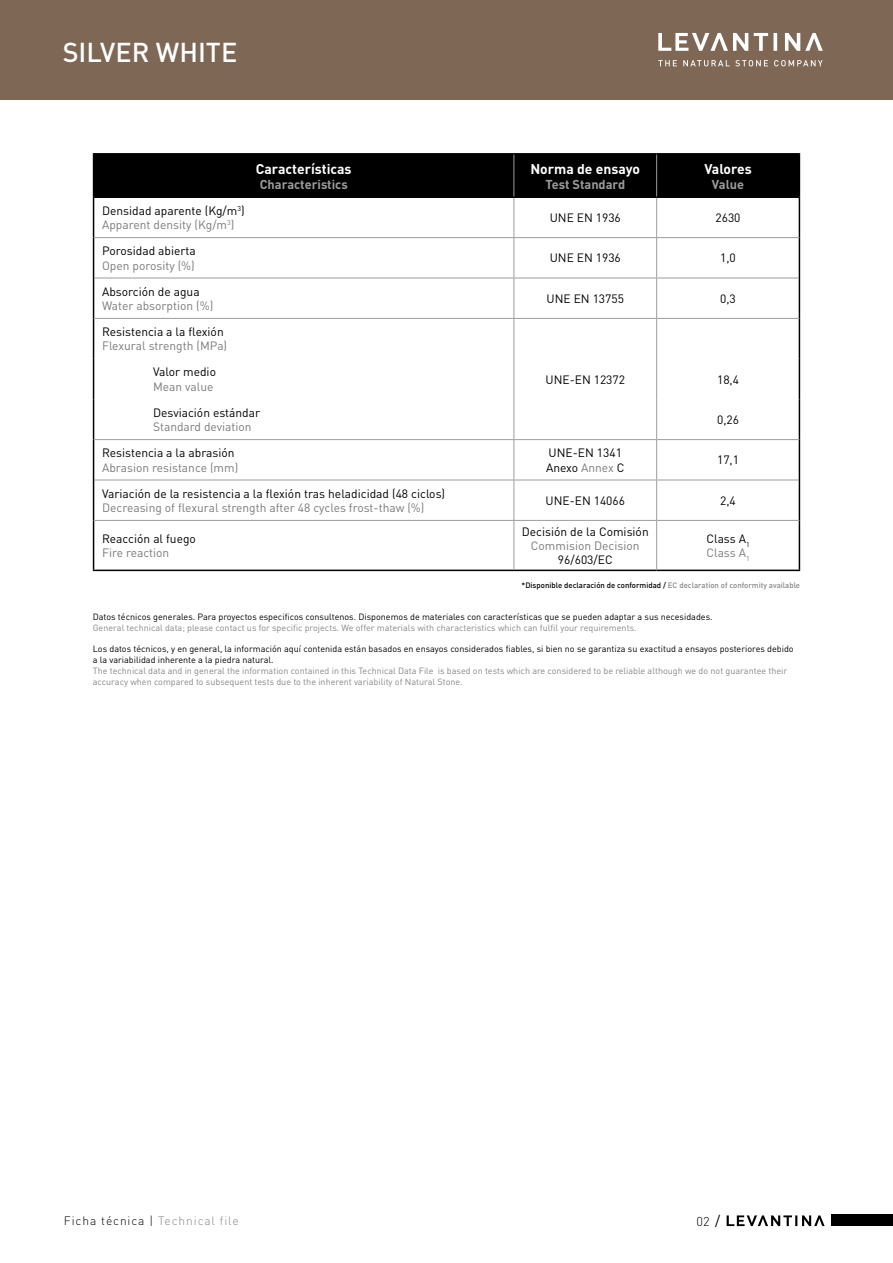
<style>
.page{position:relative;width:893px;height:1263px;background:#fff}
.page>*{position:absolute;margin:0;border:0;box-sizing:border-box;transform-origin:0 0}
.t1{font:500 27px "DIN";color:#fff}
.t2{font:700 13.95px "DIN";color:#fff}
.t3{font:700 12.75px "DIN";color:#9c9d9d}
.t4{font:300 12.75px "DIN";color:#000}
.t5{font:12px/14.4px "DIN";color:#000}
.t6{font:12px "DIN";color:#7b7b7a}
.t7{font:300 12px "DIN";letter-spacing:.075em;color:#000}
.t8{font:9px/10.8px "DIN";color:#878786}
.t9{font:9px/10.8px "DIN";color:#000}
.t10{font:500 7.8px "DIN";color:#000}
.s1{color:#7b7b7a}
.s2{color:#878786}
.s3{font-family:"DIN Regular Alternate";font-weight:400;font-size:14.25px}
</style>
<div class="page">
<div style="left:0;top:0;width:893px;height:100px;background:#7e6855"></div>
<div style="left:831px;top:1215px;width:62px;height:11px;background:#000"></div>
<svg style="left:727px;top:1215px;width:98px;height:11px"></svg>
<div style="left:94px;top:155px;width:705px;height:41px;background:#000"></div>
<hr style="left:93px;top:198px;width:1px;height:40px;background:#000">
<hr style="left:799px;top:198px;width:1px;height:40px;background:#000">
<hr style="left:93px;top:238px;width:1px;height:40px;background:#000">
<hr style="left:799px;top:238px;width:1px;height:40px;background:#000">
<hr style="left:93px;top:278px;width:1px;height:40px;background:#000">
<hr style="left:799px;top:278px;width:1px;height:40px;background:#000">
<hr style="left:93px;top:318px;width:1px;height:41px;background:#000">
<hr style="left:799px;top:318px;width:1px;height:41px;background:#000">
<hr style="left:93px;top:359px;width:1px;height:40px;background:#000">
<hr style="left:799px;top:359px;width:1px;height:40px;background:#000">
<hr style="left:93px;top:399px;width:1px;height:41px;background:#000">
<hr style="left:799px;top:399px;width:1px;height:41px;background:#000">
<hr style="left:93px;top:440px;width:1px;height:40px;background:#000">
<hr style="left:799px;top:440px;width:1px;height:40px;background:#000">
<hr style="left:93px;top:480px;width:1px;height:40px;background:#000">
<hr style="left:799px;top:480px;width:1px;height:40px;background:#000">
<hr style="left:93px;top:520px;width:1px;height:50px;background:#000">
<hr style="left:799px;top:520px;width:1px;height:50px;background:#000">
<hr style="left:93px;top:570px;width:421px;height:1px;background:#000">
<hr style="left:514px;top:570px;width:143px;height:1px;background:#000">
<hr style="left:657px;top:570px;width:143px;height:1px;background:#000">
<hr style="left:513px;top:198px;width:1px;height:39px;background:#9c9d9d">
<hr style="left:656px;top:198px;width:1px;height:39px;background:#9c9d9d">
<hr style="left:94px;top:237px;width:420px;height:1px;background:#9c9d9d">
<hr style="left:514px;top:237px;width:143px;height:1px;background:#9c9d9d">
<hr style="left:513px;top:238px;width:1px;height:40px;background:#9c9d9d">
<hr style="left:657px;top:237px;width:142px;height:1px;background:#9c9d9d">
<hr style="left:656px;top:238px;width:1px;height:40px;background:#9c9d9d">
<hr style="left:94px;top:278px;width:420px;height:1px;background:#9c9d9d">
<hr style="left:514px;top:278px;width:143px;height:1px;background:#9c9d9d">
<hr style="left:513px;top:278px;width:1px;height:40px;background:#9c9d9d">
<hr style="left:657px;top:278px;width:142px;height:1px;background:#9c9d9d">
<hr style="left:656px;top:278px;width:1px;height:40px;background:#9c9d9d">
<hr style="left:94px;top:318px;width:420px;height:1px;background:#9c9d9d">
<hr style="left:514px;top:318px;width:143px;height:1px;background:#9c9d9d">
<hr style="left:513px;top:319px;width:1px;height:40px;background:#9c9d9d">
<hr style="left:657px;top:318px;width:142px;height:1px;background:#9c9d9d">
<hr style="left:656px;top:319px;width:1px;height:40px;background:#9c9d9d">
<hr style="left:513px;top:359px;width:1px;height:40px;background:#9c9d9d">
<hr style="left:656px;top:359px;width:1px;height:40px;background:#9c9d9d">
<hr style="left:513px;top:399px;width:1px;height:40px;background:#9c9d9d">
<hr style="left:656px;top:399px;width:1px;height:40px;background:#9c9d9d">
<hr style="left:94px;top:439px;width:420px;height:1px;background:#9c9d9d">
<hr style="left:514px;top:439px;width:143px;height:1px;background:#9c9d9d">
<hr style="left:513px;top:440px;width:1px;height:40px;background:#9c9d9d">
<hr style="left:657px;top:439px;width:142px;height:1px;background:#9c9d9d">
<hr style="left:656px;top:440px;width:1px;height:40px;background:#9c9d9d">
<hr style="left:94px;top:480px;width:420px;height:1px;background:#9c9d9d">
<hr style="left:514px;top:480px;width:143px;height:1px;background:#9c9d9d">
<hr style="left:513px;top:480px;width:1px;height:40px;background:#9c9d9d">
<hr style="left:657px;top:480px;width:142px;height:1px;background:#9c9d9d">
<hr style="left:656px;top:480px;width:1px;height:40px;background:#9c9d9d">
<hr style="left:94px;top:520px;width:420px;height:1px;background:#9c9d9d">
<hr style="left:514px;top:520px;width:143px;height:1px;background:#9c9d9d">
<hr style="left:513px;top:521px;width:1px;height:49px;background:#9c9d9d">
<hr style="left:657px;top:520px;width:142px;height:1px;background:#9c9d9d">
<hr style="left:656px;top:521px;width:1px;height:49px;background:#9c9d9d">
<hr style="left:93px;top:153px;width:421px;height:2px;background:#000">
<hr style="left:93px;top:155px;width:1px;height:41px;background:#000">
<hr style="left:657px;top:153px;width:143px;height:2px;background:#000">
<hr style="left:799px;top:155px;width:1px;height:41px;background:#000">
<hr style="left:93px;top:196px;width:421px;height:2px;background:#000">
<hr style="left:657px;top:196px;width:143px;height:2px;background:#000">
<hr style="left:514px;top:153px;width:143px;height:2px;background:#000">
<hr style="left:514px;top:196px;width:143px;height:2px;background:#000">
<hr style="left:513px;top:155px;width:1px;height:41px;background:#9c9d9d">
<hr style="left:656px;top:155px;width:1px;height:41px;background:#9c9d9d">
<svg style="left:658px;top:33px;width:165px;height:33px"></svg>
<h1 class="t1" style="left:63px;top:34px;width:176px">SILVER WHITE</h1>
<p class="t2" style="left:256px;top:159px;width:97px">Características</p>
<p class="t3" style="left:260px;top:176px;width:90px">Characteristics</p>
<p class="t2" style="left:530px;top:159px;width:111px">Norma de ensayo</p>
<p class="t3" style="left:545px;top:176px;width:81px">Test Standard</p>
<p class="t2" style="left:704px;top:159px;width:49px">Valores</p>
<p class="t3" style="left:712px;top:176px;width:34px">Value</p>
<p class="t5" style="left:102px;top:203px;width:144px">Densidad aparente (Kg/m<sup>3</sup>)<br><span class="s1">Apparent density (Kg/m</span><sup>3</sup><span class="s1">)</span></p>
<p class="t5" style="left:550px;top:211px;width:73px">UNE EN 1936</p>
<p class="t5" style="left:715px;top:211px;width:27px">2630</p>
<p class="t5" style="left:102px;top:244px;width:95px">Porosidad abierta</p>
<p class="t6" style="left:102px;top:258px;width:94px">Open porosity (%)</p>
<p class="t5" style="left:550px;top:251px;width:73px">UNE EN 1936</p>
<p class="t5" style="left:720px;top:251px;width:17px">1,0</p>
<p class="t5" style="left:102px;top:284px;width:99px">Absorción de agua</p>
<p class="t6" style="left:102px;top:299px;width:113px">Water absorption (%)</p>
<p class="t5" style="left:102px;top:325px;width:123px">Resistencia a la flexión</p>
<p class="t6" style="left:102px;top:339px;width:127px">Flexural strength (MPa)</p>
<p class="t5" style="left:153px;top:365px;width:64px">Valor medio</p>
<p class="t6" style="left:153px;top:380px;width:62px">Mean value</p>
<p class="t5" style="left:153px;top:405px;width:109px">Desviación estándar</p>
<p class="t6" style="left:153px;top:420px;width:100px">Standard deviation</p>
<p class="t5" style="left:102px;top:446px;width:134px">Resistencia a la abrasión</p>
<p class="t6" style="left:102px;top:460px;width:138px">Abrasion resistance (mm)</p>
<p class="t5" style="left:102px;top:486px;width:345px">Variación de la resistencia a la flexión tras heladicidad (48 ciclos)</p>
<p class="t6" style="left:102px;top:501px;width:324px">Decreasing of flexural strength after 48 cycles frost-thaw (%)</p>
<p class="t5" style="left:102px;top:531px;width:95px">Reacción al fuego</p>
<p class="t6" style="left:102px;top:546px;width:69px">Fire reaction</p>
<p class="t5" style="left:547px;top:291px;width:79px">UNE EN 13755</p>
<p class="t5" style="left:720px;top:291px;width:17px">0,3</p>
<p class="t5" style="left:545px;top:372px;width:81px">UNE-EN 12372</p>
<p class="t5" style="left:717px;top:372px;width:23px">18,4</p>
<p class="t5" style="left:717px;top:413px;width:23px">0,26</p>
<p class="t5" style="left:546px;top:446px;width:80px">UNE-EN 1341<br>Anexo <span class="s1">Annex</span> C</p>
<p class="t5" style="left:717px;top:453px;width:23px">17,1</p>
<p class="t5" style="left:545px;top:493px;width:81px">UNE-EN 14066</p>
<p class="t5" style="left:720px;top:493px;width:17px">2,4</p>
<p class="t5" style="left:522px;top:524px;width:128px">Decisión de la Comisión</p>
<p class="t6" style="left:531px;top:539px;width:110px">Commision Decision</p>
<p class="t5" style="left:558px;top:553px;width:56px">96/603/EC</p>
<p class="t5" style="left:706px;top:531px;width:45px">Class A<sub>1<br></sub><span class="s1">Class A</span><sub>1</sub></p>
<p class="t10" style="left:522px;top:580px;width:280px">*Disponible declaración de conformidad / <span class="s2">EC declaration of conformity available</span></p>
<p class="t9" style="left:93px;top:611px;width:621px">Datos técnicos generales. Para proyectos especificos consultenos. Disponemos de materiales con características que se pueden adaptar a sus necesidades.</p>
<p class="t8" style="left:93px;top:622px;width:545px">General technical data; please contact us for specific projects. We offer materials with characteristics which can fulfil your requirements.</p>
<p class="t9" style="left:93px;top:644px;width:702px">Los datos técnicos, y en general, la información aquí contenida están basados en ensayos considerados fiables, si bien no se garantiza su exactitud a ensayos posteriores debido a la variabilidad inherente a la piedra natural.</p>
<p class="t8" style="left:93px;top:665px;width:696px">The technical data and in general the information contained in this Technical Data File is based on tests which are considered to be reliable although we do not guarantee their accuracy when compared to subsequent tests due to the inherent variability of Natural Stone.</p>
<p class="t7" style="left:64px;top:1213px;width:176px">Ficha técnica | <span class="s2">Technical file</span></p>
<p class="t4" style="left:696px;top:1213px;width:25px">02 <span class="s3">/</span></p>
</div>
